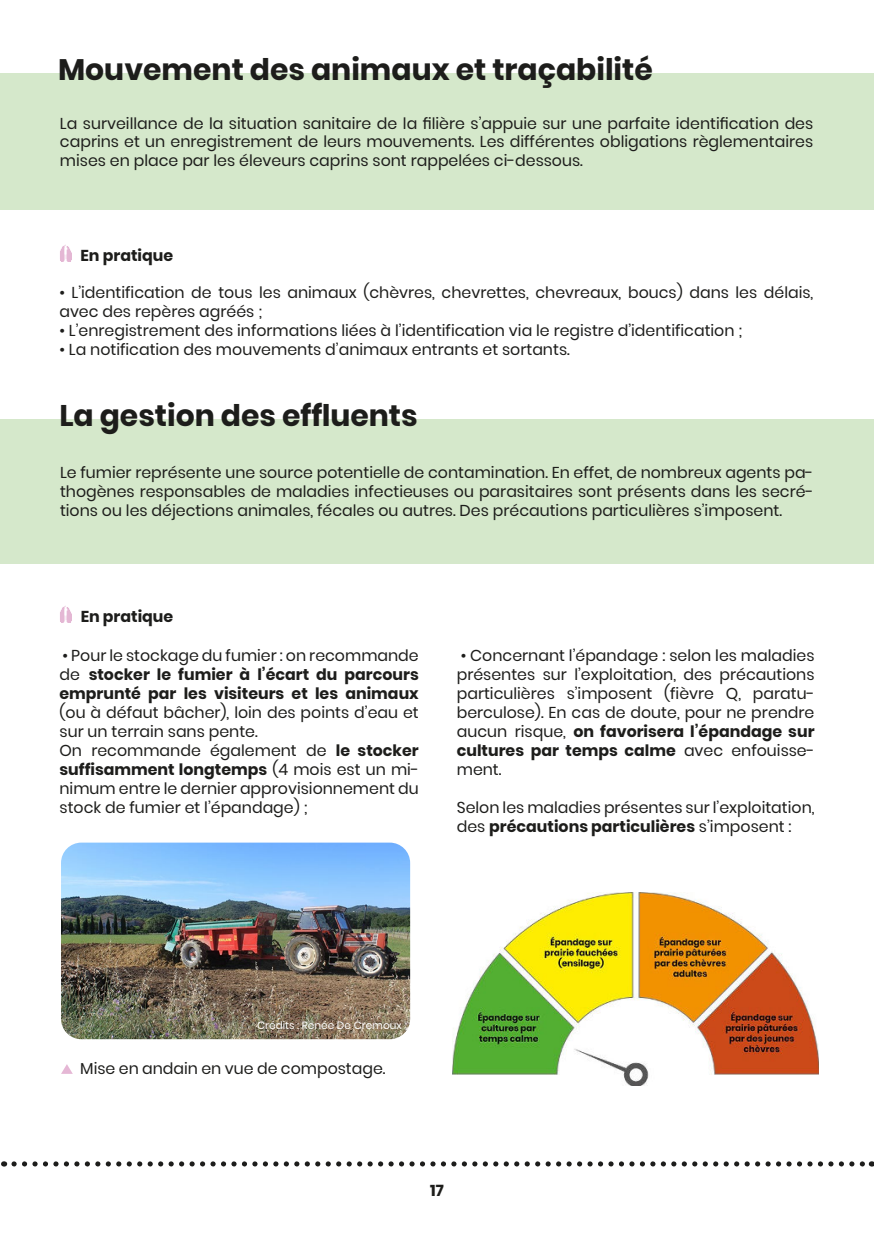
<style>
.page{position:relative;width:874px;height:1241px;background:#fff}
.page>*{position:absolute;margin:0;border:0;box-sizing:border-box;transform-origin:0 0}
.t1{font:700 29.75px "Poppins";color:#1d1d1b}
.t2{font:15.75px/18.9px "Poppins";color:#1d1d1b}
.t3{font:700 15.75px/18.9px "Poppins";color:#1d1d1b;text-align:justify}
.t4{font:10.5px "Poppins";color:#fff}
.s1{font-weight:400}
.s2{font-weight:700}
</style>
<div class="page">
<div style="left:0;top:74px;width:873px;height:136px;background:#d5e8cb"></div>
<div style="left:0;top:419px;width:873px;height:145px;background:#d5e8cb"></div>
<img style="left:60px;top:245px;width:11px;height:16px">
<img style="left:60px;top:605px;width:12px;height:17px">
<img style="left:61px;top:842px;width:349px;height:197px">
<img style="left:452px;top:892px;width:366px;height:193px">
<svg style="left:14px;top:1161px;width:857px;height:5px"></svg>
<svg style="left:61px;top:1064px;width:11px;height:9px"></svg>
<h1 class="t1" style="left:58px;top:51px;width:596px">Mouvement des animaux et traçabilité</h1>
<p class="t2" style="left:60px;top:114px;width:754px;text-align:justify">La surveillance de la situation sanitaire de la filière s’appuie sur une parfaite identification des caprins et un enregistrement de leurs mouvements. Les différentes obligations règlementaires mises en place par les éleveurs caprins sont rappelées ci-dessous.</p>
<p class="t3" style="left:80px;top:246px;width:94px">En pratique</p>
<p class="t2" style="left:59px;top:283px;width:755px">• L’identification de tous les animaux (chèvres, chevrettes, chevreaux, boucs) dans les délais, avec des repères agréés ;</p>
<p class="t2" style="left:59px;top:321px;width:684px">• L’enregistrement des informations liées à l’identification via le registre d’identification ;</p>
<p class="t2" style="left:59px;top:340px;width:511px">• La notification des mouvements d’animaux entrants et sortants.</p>
<h1 class="t1" style="left:59px;top:398px;width:359px">La gestion des effluents</h1>
<p class="t2" style="left:60px;top:463px;width:754px;text-align:justify">Le fumier représente une source potentielle de contamination. En effet, de nombreux agents pa&shy;thogènes responsables de maladies infectieuses ou parasitaires sont présents dans les secré&shy;tions ou les déjections animales, fécales ou autres. Des précautions particulières s’imposent.</p>
<p class="t3" style="left:81px;top:607px;width:94px">En pratique</p>
<p class="t3" style="left:59px;top:646px;width:360px"><span class="s1">• Pour le stockage du fumier : on recommande de</span> stocker le fumier à l’écart du parcours emprunté par les visiteurs et les animaux</p>
<p class="t2" style="left:59px;top:703px;width:360px">(ou à défaut bâcher), loin des points d’eau et sur un terrain sans pente.<br>On recommande également de <span class="s2">le stocker suffisamment longtemps</span> (4 mois est un mi&shy;nimum entre le dernier approvisionnement du stock de fumier et l’épandage) ;</p>
<p class="t2" style="left:456px;top:646px;width:359px;text-align:justify">• Concernant l’épandage : selon les maladies présentes sur l’exploitation, des précautions particulières s’imposent (fièvre Q, paratu&shy;berculose). En cas de doute, pour ne prendre aucun risque, <span class="s2">on favorisera l’épandage sur cultures par temps calme</span> avec enfouisse&shy;ment.</p>
<p class="t2" style="left:456px;top:797px;width:359px">Selon les maladies présentes sur l’exploitation, des <span class="s2">précautions particulières</span> s’imposent :</p>
<p class="t4" style="left:257px;top:1018px;width:146px">Crédits : Renée De Cremoux</p>
<p class="t2" style="left:80px;top:1058px;width:307px">Mise en andain en vue de compostage.</p>
<p class="t3" style="left:430px;top:1180px;width:15px">17</p>
</div>
